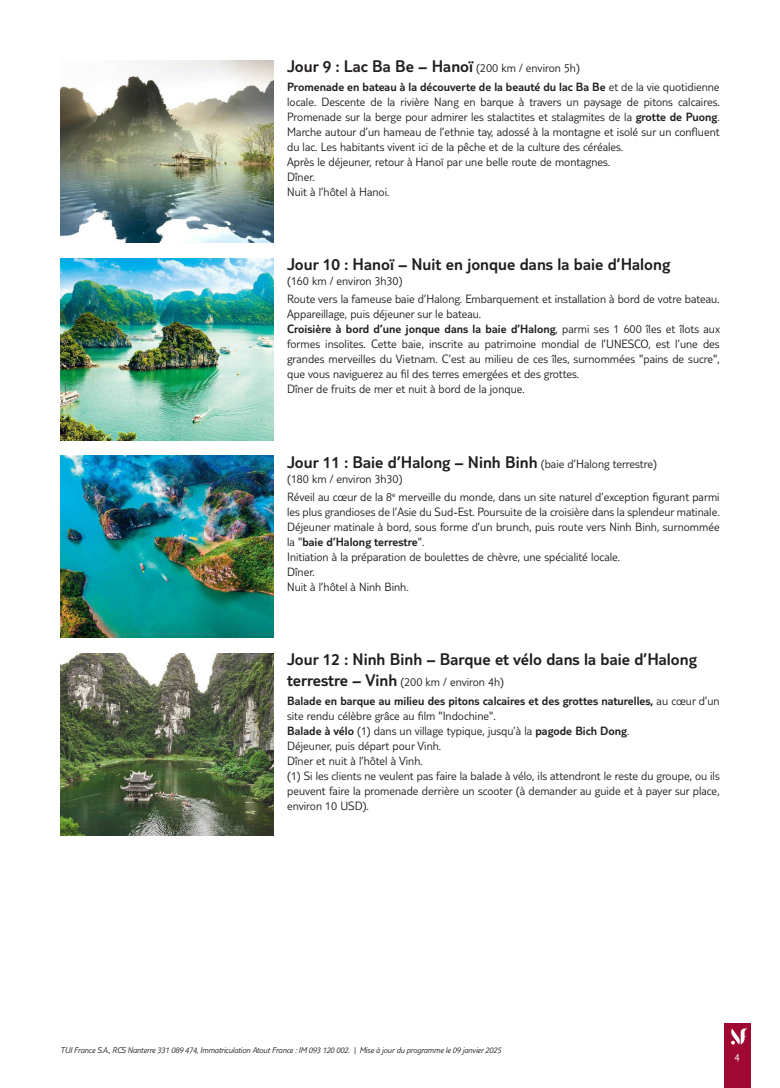
<style>
.page{position:relative;width:780px;height:1088px;background:#fff}
.page>*{position:absolute;margin:0;border:0;box-sizing:border-box;transform-origin:0 0}
.t1{font:300 17.5px "TUI Type";color:#231f20}
.t2{font:300 12.5px/15px "TUI Type";color:#231f20}
.t3{font:300 12.5px/18.5px "TUI Type";color:#231f20}
.t4{font:300 11.25px "TUI Type";color:#fff}
.t5{font:italic 300 8.75px "TUI Type";letter-spacing:-.02em;color:#231f20}
.s1{font-size:12.5px}
.s2{font-style:inherit}
.s3{font-size:17.5px}
</style>
<div class="page">
<div style="left:724px;top:1023px;width:26px;height:65px;background:#9e0832"></div>
<svg style="left:731px;top:1028px;width:17px;height:16px"></svg>
<img style="left:60px;top:60px;width:213px;height:182px">
<img style="left:60px;top:258px;width:213px;height:182px">
<img style="left:60px;top:456px;width:213px;height:182px">
<img style="left:60px;top:654px;width:213px;height:182px">
<h1 class="t1" style="left:287px;top:56px;width:294px">Jour 9 : Lac Ba Be – Hanoï <span class="s1">(200 km / environ 5h)</span></h1>
<p class="t2" style="left:287px;top:79px;width:434px"><span class="s2">Promenade en bateau à la découverte de la beauté du lac Ba Be</span> et de la vie quotidienne locale. Descente de la rivière Nang en barque à travers un paysage de pitons calcaires.<br>Promenade sur la berge pour admirer les stalactites et stalagmites de la <span class="s2">grotte de Puong</span>.<br>Marche autour d’un hameau de l’ethnie tay, adossé à la montagne et isolé sur un confluent du lac. Les habitants vivent ici de la pêche et de la culture des céréales.<br>Après le déjeuner, retour à Hanoï par une belle route de montagnes.<br>Dîner.<br>Nuit à l’hôtel à Hanoi.</p>
<h1 class="t1" style="left:287px;top:254px;width:384px">Jour 10 : Hanoï – Nuit en jonque dans la baie d’Halong</h1>
<p class="t2" style="left:287px;top:271px;width:434px;line-height:18.5px">(160 km / environ 3h30)<br>Route vers la fameuse baie d’Halong. Embarquement et installation à bord de votre bateau.</p>
<p class="t2" style="left:287px;top:306px;width:434px">Appareillage, puis déjeuner sur le bateau.<br><span class="s2">Croisière à bord d’une jonque dans la baie d’Halong</span>, parmi ses 1 600 îles et îlots aux formes insolites. Cette baie, inscrite au patrimoine mondial de l’UNESCO, est l’une des grandes merveilles du Vietnam. C’est au milieu de ces îles, surnommées "pains de sucre", que vous naviguerez au fil des terres emergées et des grottes.<br>Dîner de fruits de mer et nuit à bord de la jonque.</p>
<h1 class="t1" style="left:287px;top:452px;width:371px">Jour 11 : Baie d’Halong – Ninh Binh <span class="s1">(baie d’Halong terrestre)</span></h1>
<p class="t2" style="left:287px;top:469px;width:434px;line-height:18.5px">(180 km / environ 3h30)<br>Réveil au cœur de la 8<sup>e</sup> merveille du monde, dans un site naturel d’exception figurant parmi</p>
<p class="t2" style="left:287px;top:504px;width:434px">les plus grandioses de l’Asie du Sud-Est. Poursuite de la croisière dans la splendeur matinale.<br>Déjeuner matinale à bord, sous forme d’un brunch, puis route vers Ninh Binh, surnommée la "<span class="s2">baie d’Halong terrestre</span>".<br>Initiation à la préparation de boulettes de chèvre, une spécialité locale.<br>Dîner.<br>Nuit à l’hôtel à Ninh Binh.</p>
<h1 class="t1" style="left:287px;top:649px;width:411px">Jour 12 : Ninh Binh – Barque et vélo dans la baie d’Halong</h1>
<p class="t3" style="left:287px;top:673px;width:434px"><span class="s3">terrestre – Vinh</span> <span class="s2">(200 km / environ 4h)<br></span>Balade en barque au milieu des pitons calcaires et des grottes naturelles, <span class="s2">au cœur d’un</span></p>
<p class="t2" style="left:287px;top:708px;width:434px">site rendu célèbre grâce au film "Indochine".<br><span class="s2">Balade à vélo</span> (1) dans un village typique, jusqu’à la <span class="s2">pagode Bich Dong</span>.<br>Déjeuner, puis départ pour Vinh.<br>Dîner et nuit à l’hôtel à Vinh.<br>(1) Si les clients ne veulent pas faire la balade à vélo, ils attendront le reste du groupe, ou ils peuvent faire la promenade derrière un scooter (à demander au guide et à payer sur place, environ 10 USD).</p>
<p class="t5" style="left:60px;top:1045px;width:442px">TUI France S.A., RCS Nanterre 331 089 474, Immatriculation Atout France : IM 093 120 002. | Mise à jour du programme le 09 janvier 2025</p>
<p class="t4" style="left:734px;top:1050px;width:7px">4</p>
</div>
